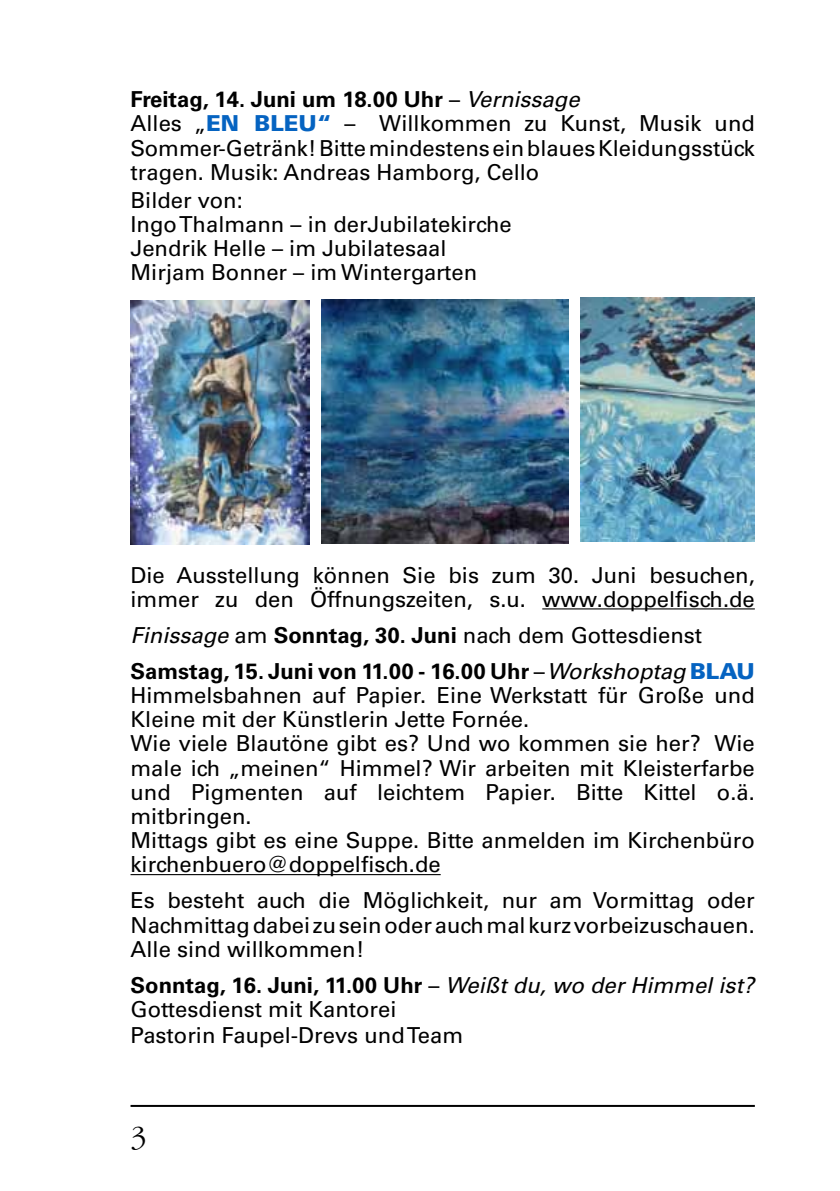
<style>
.page{position:relative;width:840px;height:1191px;background:#fff}
.page>*{position:absolute;margin:0;border:0;box-sizing:border-box;transform-origin:0 0}
.t1{font:300 32px "Garamond";color:#000}
.t2{font:22px/24.2px "Univers LT";color:#000}
.t3{font:700 22px/36px "Univers LT";color:#000}
.s1{font-weight:700}
.s2{font-style:italic}
.s3{font-weight:900;color:#0563c1}
.s4{font-weight:400;font-style:italic}
.s5{font-weight:400}
</style>
<div class="page">
<hr style="left:130px;top:1105px;width:624px;height:2px;background:#000">
<hr style="left:542px;top:608px;width:212px;height:1px;background:#000">
<hr style="left:130px;top:874px;width:310px;height:1px;background:#000">
<img style="left:321px;top:299px;width:247px;height:244px">
<img style="left:130px;top:300px;width:180px;height:244px">
<img style="left:580px;top:298px;width:174px;height:243px">
<p class="t2" style="left:130px;top:87px;width:625px"><span class="s1">Freitag, 14. Juni um 18.00 Uhr</span> – <span class="s2">Vernissage<br></span>Alles „<span class="s3">EN BLEU“</span> – Willkommen zu Kunst, Musik und Sommer-Getränk! Bitte mindestens ein blaues Kleidungsstück tragen. Musik: Andreas Hamborg, Cello</p>
<p class="t2" style="left:130px;top:188px;width:382px">Bilder von:<br>Ingo Thalmann – in derJubilatekirche<br>Jendrik Helle – im Jubilatesaal<br>Mirjam Bonner – im Wintergarten</p>
<p class="t2" style="left:130px;top:563px;width:625px">Die Ausstellung können Sie bis zum 30. Juni besuchen, immer zu den Öffnungszeiten, s.u. www.doppelfisch.de</p>
<p class="t3" style="left:130px;top:617px;width:625px"><span class="s4">Finissage</span> <span class="s5">am</span> Sonntag, 30. Juni <span class="s5">nach dem Gottesdienst<br></span>Samstag, 15. Juni von 11.00 - 16.00 Uhr <span class="s5">–</span> <span class="s4">Workshoptag</span> <span class="s3">BLAU</span></p>
<p class="t2" style="left:130px;top:683px;width:625px">Himmelsbahnen auf Papier. Eine Werkstatt für Große und Kleine mit der Künstlerin Jette Fornée.<br>Wie viele Blautöne gibt es? Und wo kommen sie her? Wie male ich „meinen“ Himmel? Wir arbeiten mit Kleisterfarbe und Pigmenten auf leichtem Papier. Bitte Kittel o.ä. mitbringen.<br>Mittags gibt es eine Suppe. Bitte anmelden im Kirchenbüro kirchenbuero@doppelfisch.de</p>
<p class="t2" style="left:130px;top:888px;width:625px;text-align:justify">Es besteht auch die Möglichkeit, nur am Vormittag oder Nachmittag dabei zu sein oder auch mal kurz vorbeizuschauen.<br>Alle sind willkommen!</p>
<p class="t3" style="left:130px;top:973px;width:624px;line-height:24.2px">Sonntag, 16. Juni, 11.00 Uhr <span class="s5">–</span> <span class="s4">Weißt du, wo der Himmel ist?<br></span><span class="s5">Gottesdienst mit Kantorei</span></p>
<p class="t2" style="left:130px;top:1023px;width:334px">Pastorin Faupel-Drevs und Team</p>
<h1 class="t1" style="left:130px;top:1120px;width:17px">3</h1>
</div>
